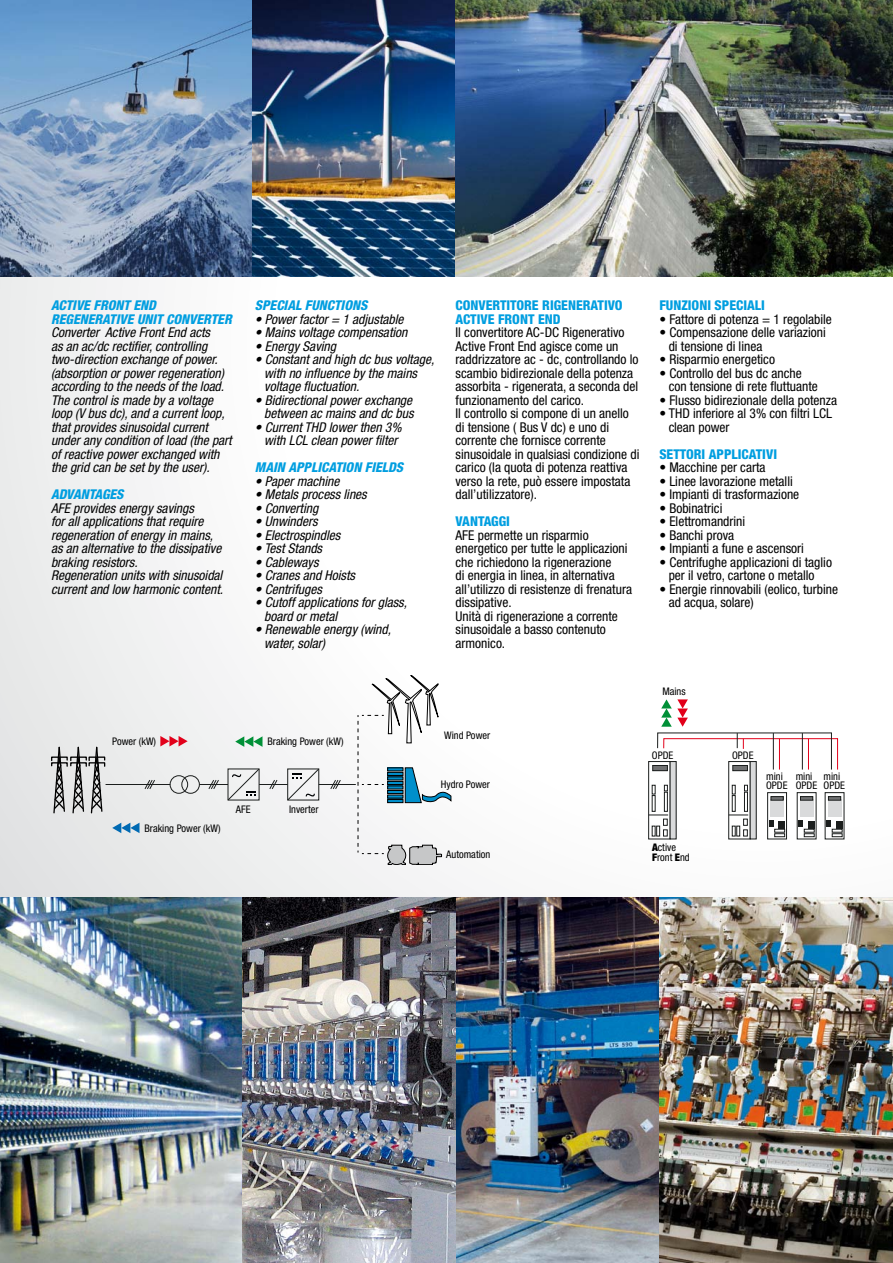
<style>
.page{position:relative;width:893px;height:1263px;background:#fff}
.page>*{position:absolute;margin:0;border:0;box-sizing:border-box;transform-origin:0 0}
.t1{font:condensed 13.5px/13.5px "Helvetica Neue";color:#000}
.t2{font:italic condensed 13.5px/13.5px "Helvetica Neue";color:#000}
.t3{font:italic 800 condensed 13.5px/13.5px "Helvetica Neue";color:#009ee0}
.t4{font:800 condensed 13.5px/13.5px "Helvetica Neue";color:#009ee0}
.t5{font:condensed 10.5px/9.1px "Helvetica Neue";color:#000}
.s1{font-weight:900}
</style>
<div class="page">
<div style="left:0;top:204px;width:893px;height:856px;background:linear-gradient(to right,#eff0f0,#fff)"></div>
<img style="left:455px;top:897px;width:204px;height:366px">
<img style="left:659px;top:897px;width:234px;height:366px">
<img style="left:252px;top:0;width:203px;height:276px">
<img style="left:0;top:0;width:252px;height:276px">
<img style="left:0;top:897px;width:243px;height:366px">
<img style="left:455px;top:0;width:438px;height:276px">
<img style="left:243px;top:897px;width:212px;height:366px">
<div style="left:170px;top:775px;width:18px;height:19px;border:1px solid #1b1e1d;border-radius:50%"></div>
<div style="left:181px;top:775px;width:19px;height:19px;border:1px solid #1b1e1d;border-radius:50%"></div>
<svg style="left:144px;top:779px;width:12px;height:11px"></svg>
<hr style="left:319px;top:784px;width:37px;height:1px;background:#1b1e1d">
<svg style="left:329px;top:779px;width:13px;height:11px"></svg>
<svg style="left:199px;top:768px;width:121px;height:33px"></svg>
<svg style="left:51px;top:746px;width:55px;height:68px;background:#ababab"></svg>
<svg style="left:160px;top:736px;width:28px;height:10px"></svg>
<svg style="left:112px;top:823px;width:27px;height:10px"></svg>
<svg style="left:235px;top:736px;width:27px;height:11px"></svg>
<svg style="left:358px;top:675px;width:94px;height:190px"></svg>
<hr style="left:106px;top:784px;width:64px;height:1px;background:#1b1e1d">
<div style="left:648px;top:761px;width:23px;height:78px;border:1px solid #1b1e1d"></div>
<div style="left:670px;top:761px;width:6px;height:78px;background:#d9dadb"></div>
<div style="left:653px;top:765px;width:14px;height:6px;background:#707172"></div>
<div style="left:652px;top:765px;width:16px;height:6px;border:1px solid #1b1e1d"></div>
<svg style="left:664px;top:785px;width:4px;height:6px"></svg>
<svg style="left:652px;top:785px;width:4px;height:9px"></svg>
<div style="left:664px;top:792px;width:4px;height:20px;border:1px solid #1b1e1d"></div>
<svg style="left:649px;top:814px;width:19px;height:22px"></svg>
<div style="left:770px;top:799px;width:14px;height:18px;background:#d9dadb"></div>
<div style="left:767px;top:792px;width:20px;height:47px;border:1px solid #1b1e1d"></div>
<div style="left:770px;top:796px;width:14px;height:5px;border:1px solid #1b1e1d"></div>
<div style="left:774px;top:833px;width:11px;height:4px;border:1px solid #1b1e1d"></div>
<div style="left:774px;top:829px;width:11px;height:4px;border:1px solid #1b1e1d"></div>
<svg style="left:769px;top:820px;width:16px;height:8px"></svg>
<div style="left:800px;top:799px;width:13px;height:18px;background:#d9dadb"></div>
<div style="left:800px;top:796px;width:13px;height:5px;border:1px solid #1b1e1d"></div>
<div style="left:804px;top:833px;width:11px;height:4px;border:1px solid #1b1e1d"></div>
<div style="left:804px;top:829px;width:11px;height:4px;border:1px solid #1b1e1d"></div>
<svg style="left:799px;top:820px;width:16px;height:8px"></svg>
<div style="left:828px;top:799px;width:13px;height:18px;background:#d9dadb"></div>
<div style="left:828px;top:796px;width:13px;height:5px;border:1px solid #1b1e1d"></div>
<div style="left:832px;top:833px;width:11px;height:4px;border:1px solid #1b1e1d"></div>
<svg style="left:826px;top:820px;width:16px;height:8px"></svg>
<div style="left:728px;top:761px;width:23px;height:78px;border:1px solid #1b1e1d"></div>
<div style="left:750px;top:761px;width:6px;height:78px;background:#d9dadb"></div>
<div style="left:750px;top:761px;width:7px;height:78px;border:1px solid #1b1e1d"></div>
<div style="left:732px;top:765px;width:16px;height:6px;border:1px solid #1b1e1d"></div>
<svg style="left:744px;top:785px;width:4px;height:6px"></svg>
<svg style="left:732px;top:785px;width:4px;height:9px"></svg>
<div style="left:744px;top:792px;width:4px;height:20px;border:1px solid #1b1e1d"></div>
<div style="left:732px;top:795px;width:4px;height:17px;border:1px solid #1b1e1d"></div>
<svg style="left:729px;top:814px;width:19px;height:22px"></svg>
<svg style="left:657px;top:699px;width:181px;height:71px"></svg>
<p class="t3" style="left:51px;top:298px;width:182px">ACTIVE FRONT END<br>REGENERATIVE UNIT CONVERTER</p>
<p class="t2" style="left:51px;top:325px;width:182px">Converter Active Front End acts<br>as an ac/dc rectifier, controlling two-direction exchange of power. (absorption or power regeneration) according to the needs of the load.<br>The control is made by a voltage loop (V bus dc), and a current loop, that provides sinusoidal current under any condition of load (the part of reactive power exchanged with the grid can be set by the user).</p>
<p class="t3" style="left:51px;top:487px;width:74px">ADVANTAGES</p>
<p class="t2" style="left:51px;top:501px;width:174px">AFE provides energy savings<br>for all applications that require regeneration of energy in mains, as an alternative to the dissipative braking resistors.<br>Regeneration units with sinusoidal current and low harmonic content.</p>
<p class="t5" style="left:112px;top:736px;width:45px">Power (kW)</p>
<p class="t3" style="left:255px;top:298px;width:65px">SPECIAL FUNCTION</p>
<p class="t3" style="left:360px;top:298px;width:9px">S</p>
<p class="t2" style="left:255px;top:312px;width:150px">• Power factor = 1 adjustable</p>
<p class="t2" style="left:255px;top:325px;width:154px">• Mains voltage compensation</p>
<p class="t2" style="left:255px;top:339px;width:83px">• Energy Saving</p>
<p class="t2" style="left:264px;top:352px;width:172px;text-indent:-9px">• Constant and high dc bus voltage, with no influence by the mains voltage fluctuation.</p>
<p class="t2" style="left:255px;top:393px;width:160px;text-align:right">• Bidirectional power exchange between ac mains and dc bus</p>
<p class="t2" style="left:255px;top:420px;width:148px;text-align:center">• Current THD lower then 3% with LCL clean power filter</p>
<p class="t3" style="left:255px;top:460px;width:42px">MAIN APPL</p>
<p class="t3" style="left:317px;top:460px;width:88px">ICATION FIELDS</p>
<p class="t2" style="left:255px;top:474px;width:86px">• Paper machine</p>
<p class="t2" style="left:255px;top:487px;width:113px">• Metals process lines</p>
<p class="t2" style="left:255px;top:501px;width:65px">• Converting</p>
<p class="t2" style="left:255px;top:514px;width:64px">• Unwinders</p>
<p class="t2" style="left:255px;top:528px;width:87px">• Electrospindles</p>
<p class="t2" style="left:255px;top:541px;width:69px">• Test Stands</p>
<p class="t2" style="left:255px;top:555px;width:65px">• Cableways</p>
<p class="t2" style="left:255px;top:568px;width:102px">• Cranes and Hoists</p>
<p class="t2" style="left:255px;top:582px;width:68px">• Centrifuges</p>
<p class="t2" style="left:264px;top:595px;width:144px;text-indent:-9px">• Cutoff applications for glass, board or metal</p>
<p class="t2" style="left:264px;top:622px;width:128px;text-indent:-9px">• Renewable energy (wind, water, solar)</p>
<p class="t4" style="left:455px;top:298px;width:168px">CONVERTITORE RIGENERATIVO<br>ACTIVE FRONT END</p>
<p class="t1" style="left:455px;top:325px;width:185px">Il convertitore AC-DC Rigenerativo Active Front End agisce come un raddrizzatore ac - dc, controllando lo scambio bidirezionale della potenza assorbita - rigenerata, a seconda del funzionamento del carico.<br>Il controllo si compone di un anello di tensione ( Bus V dc) e uno di corrente che fornisce corrente sinusoidale in qualsiasi condizione di carico (la quota di potenza reattiva verso la rete, può essere impostata dall’utilizzatore).</p>
<p class="t4" style="left:455px;top:514px;width:8px">VANTAGGI</p>
<p class="t1" style="left:455px;top:528px;width:178px">AFE permette un risparmio energetico per tutte le applicazioni che richiedono la rigenerazione<br>di energia in linea, in alternativa all’utilizzo di resistenze di frenatura dissipative.<br>Unità di rigenerazione a corrente sinusoidale a basso contenuto armonico.</p>
<p class="t4" style="left:659px;top:298px;width:35px">FUNZIONI</p>
<p class="t4" style="left:715px;top:298px;width:50px">SPECIALI</p>
<p class="t1" style="left:659px;top:312px;width:174px">• Fattore di potenza = 1 regolabile</p>
<p class="t1" style="left:669px;top:325px;width:159px;text-indent:-9px">• Compensazione delle variazioni di tensione di linea</p>
<p class="t1" style="left:659px;top:352px;width:117px">• Risparmio energetico</p>
<p class="t1" style="left:669px;top:366px;width:151px;text-indent:-9px">• Controllo del bus dc anche con tensione di rete fluttuante</p>
<p class="t1" style="left:659px;top:393px;width:179px">• Flusso bidirezionale della potenza</p>
<p class="t1" style="left:669px;top:406px;width:165px;text-indent:-9px">• THD inferiore al 3% con filtri LCL clean power</p>
<p class="t4" style="left:659px;top:447px;width:119px">SETTORI APPLICATIVI</p>
<p class="t1" style="left:659px;top:460px;width:108px">• Macchine per carta</p>
<p class="t1" style="left:659px;top:474px;width:135px">• Linee lavorazione metalli</p>
<p class="t1" style="left:659px;top:487px;width:141px">• Impianti di trasformazione</p>
<p class="t1" style="left:659px;top:501px;width:65px">• Bobinatrici</p>
<p class="t1" style="left:659px;top:514px;width:87px">• Elettromandrini</p>
<p class="t1" style="left:659px;top:528px;width:76px">• Banchi prova</p>
<p class="t1" style="left:659px;top:541px;width:146px">• Impianti a fune e ascensori</p>
<p class="t1" style="left:669px;top:555px;width:165px;text-indent:-9px">• Centrifughe applicazioni di taglio per il vetro, cartone o metallo</p>
<p class="t1" style="left:669px;top:582px;width:171px;text-indent:-9px">• Energie rinnovabili (eolico, turbine ad acqua, solare)</p>
<p class="t5" style="left:267px;top:737px;width:78px">Braking Power (kW)</p>
<p class="t5" style="left:444px;top:730px;width:48px">Wind Power</p>
<p class="t5" style="left:662px;top:686px;width:25px">Mains</p>
<p class="t5" style="left:644px;top:750px;width:23px">OPDE</p>
<p class="t5" style="left:652px;top:750px;width:23px">OPDE</p>
<p class="t5" style="left:732px;top:750px;width:23px">OPDE</p>
<p class="t5" style="left:441px;top:779px;width:51px">Hydro Power</p>
<p class="t5" style="left:766px;top:771px;width:23px">mini<br>OPDE</p>
<p class="t5" style="left:796px;top:771px;width:23px">mini<br>OPDE</p>
<p class="t5" style="left:824px;top:771px;width:23px">mini<br>OPDE</p>
<p class="t5" style="left:144px;top:823px;width:78px">Braking Power (kW)</p>
<p class="t5" style="left:236px;top:804px;width:16px">AFE</p>
<p class="t5" style="left:289px;top:804px;width:31px">Inverter</p>
<p class="t5" style="left:446px;top:850px;width:46px">Automation</p>
<p class="t5" style="left:652px;top:842px;width:39px;line-height:10.5px"><span class="s1">A</span>ctive<br><span class="s1">F</span>ront <span class="s1">E</span>nd</p>
</div>
